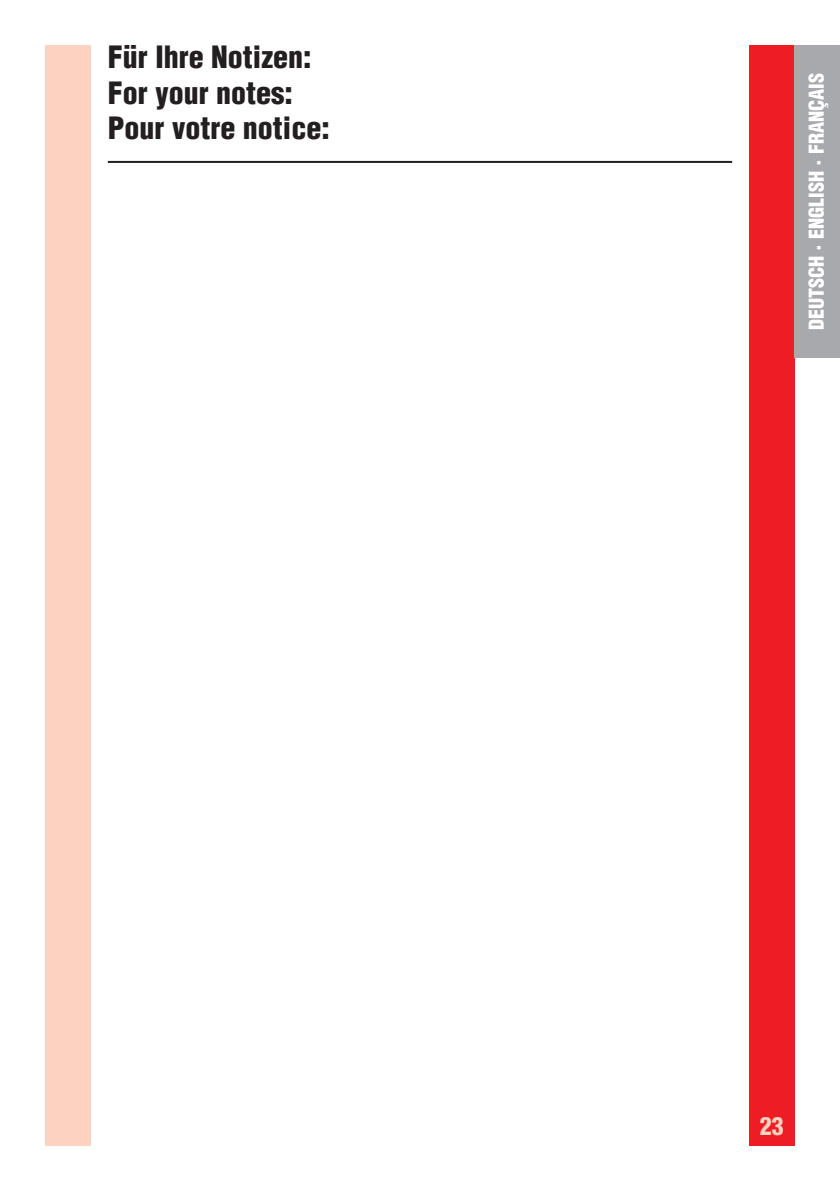
<style>
.page{position:relative;width:840px;height:1191px;background:#fff}
.page>*{position:absolute;margin:0;border:0;box-sizing:border-box;transform-origin:0 0}
.t1{font:900 condensed 30px/35.6px "Helvetica LT";color:#231f20}
.t2{font:900 condensed 24px "Helvetica LT";color:#fcd2c0}
.t3{font:900 condensed 20px "Helvetica LT";color:#fff}
</style>
<div class="page">
<div style="left:748px;top:45px;width:46px;height:1100px;background:#ee1d23"></div>
<div style="left:45px;top:45px;width:45px;height:1100px;background:#fcd2c0"></div>
<hr style="left:108px;top:161px;width:623px;height:2px;background:#231f20">
<div style="left:794px;top:45px;width:45px;height:313px;background:#a8a9ad"></div>
<p class="t1" style="left:108px;top:39px;width:223px">Für Ihre Notizen:<br>For your notes:<br>Pour votre notice:</p>
<p class="t3" style="left:803px;top:330px;width:258px;rotate:-90deg">DEUTSCH · ENGLISH · FRANÇAIS</p>
<p class="t2" style="left:759px;top:1111px;width:25px">23</p>
</div>
